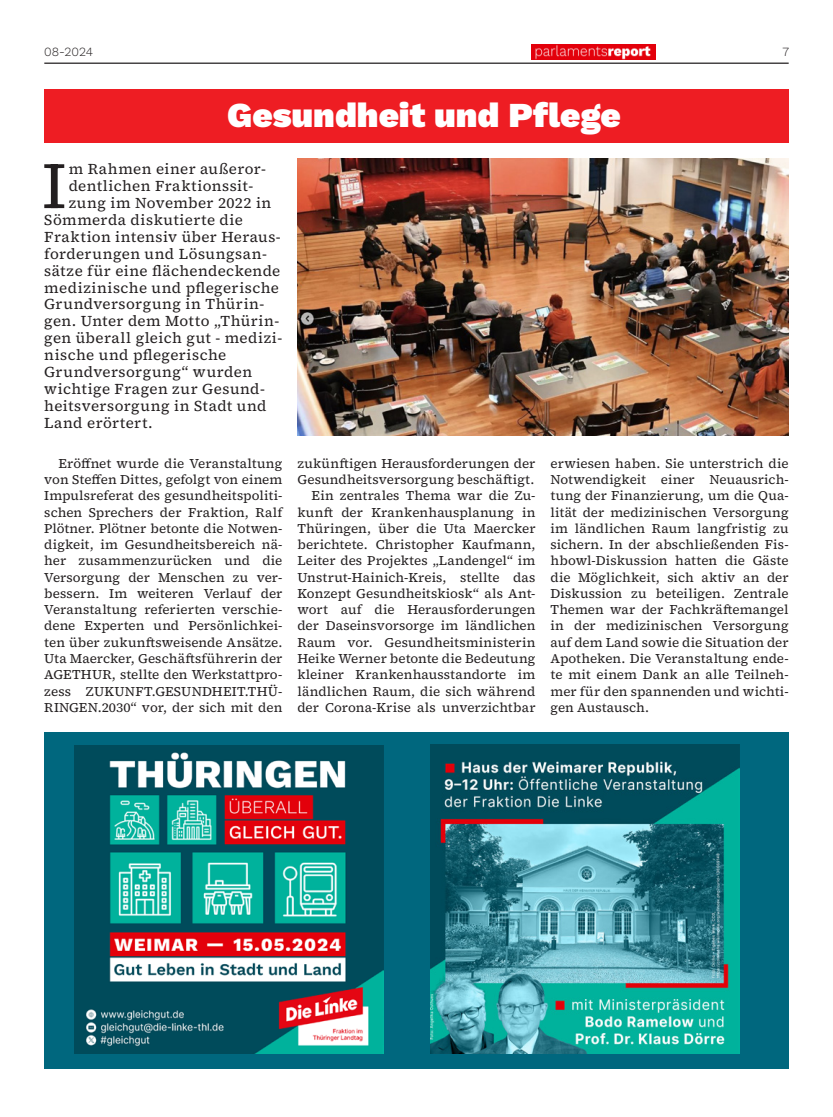
<style>
.page{position:relative;width:833px;height:1117px;background:#fff}
.page>*{position:absolute;margin:0;border:0;box-sizing:border-box;transform-origin:0 0}
.Kopf_Text{font:65.38px "Source Serif 4 Roman";color:#231f20}
.Überschrift_1{font:35px "Work Sans";color:#fff}
.Kopf_Text-2{font:15px "Source Serif 4 Roman";letter-spacing:.025em;color:#231f20}
.Fließtext{font:13.12px/16.2px "Source Serif 4 Roman";color:#231f20;text-align:justify}
.t1{font:12.5px "Work Sans";color:#231f20}
</style>
<div class="page">
<img style="left:531px;top:44px;width:125px;height:15px">
<hr style="left:44px;top:63px;width:744px;height:1px;background:#231f20">
<div style="left:44px;top:732px;width:744px;height:336px;background:#00677e"></div>
<img style="left:297px;top:159px;width:491px;height:276px">
<img style="left:74px;top:745px;width:309px;height:308px">
<img style="left:431px;top:744px;width:308px;height:308px">
<div style="left:45px;top:89px;width:744px;height:53px;background:#ee1d23"></div>
<p class="t1" style="left:44px;top:42px;width:50px">08-2024</p>
<p class="t1" style="left:782px;top:42px;width:8px">7</p>
<p class="Überschrift_1" style="left:227px;top:89px;width:395px">Gesundheit und Pflege</p>
<p class="Kopf_Text" style="left:42px;top:142px;width:26px">I</p>
<p class="Kopf_Text-2" style="left:69px;top:159px;width:199px">m Rahmen einer außeror-</p>
<p class="Kopf_Text-2" style="left:69px;top:176px;width:186px">dentlichen Fraktionssit-</p>
<p class="Kopf_Text-2" style="left:69px;top:193px;width:204px">zung im November 2022 in</p>
<p class="Kopf_Text-2" style="left:44px;top:210px;width:200px">Sömmerda diskutierte die</p>
<p class="Kopf_Text-2" style="left:44px;top:227px;width:238px">Fraktion intensiv über Heraus-</p>
<p class="Kopf_Text-2" style="left:44px;top:244px;width:224px">forderungen und Lösungsan-</p>
<p class="Kopf_Text-2" style="left:44px;top:260px;width:237px">sätze für eine flächendeckende</p>
<p class="Kopf_Text-2" style="left:44px;top:277px;width:236px">medizinische und pflegerische</p>
<p class="Kopf_Text-2" style="left:44px;top:294px;width:222px">Grundversorgung in Thürin-</p>
<p class="Kopf_Text-2" style="left:44px;top:311px;width:236px">gen. Unter dem Motto „Thürin-</p>
<p class="Kopf_Text-2" style="left:44px;top:328px;width:239px">gen überall gleich gut - medizi-</p>
<p class="Kopf_Text-2" style="left:44px;top:345px;width:183px">nische und pflegerische</p>
<p class="Kopf_Text-2" style="left:44px;top:362px;width:209px">Grundversorgung“ wurden</p>
<p class="Kopf_Text-2" style="left:44px;top:379px;width:222px">wichtige Fragen zur Gesund-</p>
<p class="Kopf_Text-2" style="left:44px;top:395px;width:224px">heitsversorgung in Stadt und</p>
<p class="Kopf_Text-2" style="left:44px;top:412px;width:110px">Land erörtert.</p>
<p class="Fließtext" style="left:44px;top:455px;width:240px;text-indent:14px">Eröffnet wurde die Veranstaltung von Steffen Dittes, gefolgt von einem Impulsreferat des gesundheitspoliti&shy;schen Sprechers der Fraktion, Ralf Plötner. Plötner betonte die Notwen&shy;digkeit, im Gesundheitsbereich nä&shy;her zusammenzurücken und die Versorgung der Menschen zu ver&shy;bessern. Im weiteren Verlauf der Veranstaltung referierten verschie&shy;dene Experten und Persönlichkei&shy;ten über zukunftsweisende Ansätze.<br>Uta Maercker, Geschäftsführerin der AGETHUR, stellte den Werkstattpro&shy;zess ZUKUNFT.GESUNDHEIT.THÜ-RINGEN.2030“ vor, der sich mit den</p>
<p class="Fließtext" style="left:297px;top:455px;width:240px">zukünftigen Herausforderungen der<br>Gesundheitsversorgung beschäftigt.</p>
<p class="Fließtext" style="left:297px;top:487px;width:240px;text-indent:14px">Ein zentrales Thema war die Zu&shy;kunft der Krankenhausplanung in Thüringen, über die Uta Maercker berichtete. Christopher Kaufmann, Leiter des Projektes „Landengel“ im Unstrut-Hainich-Kreis, stellte das Konzept Gesundheitskiosk“ als Ant&shy;wort auf die Herausforderungen der Daseinsvorsorge im ländlichen Raum vor. Gesundheitsministerin Heike Werner betonte die Bedeutung kleiner Krankenhausstandorte im ländlichen Raum, die sich während der Corona-Krise als unverzichtbar</p>
<p class="Fließtext" style="left:550px;top:455px;width:240px">erwiesen haben. Sie unterstrich die Notwendigkeit einer Neuausrich&shy;tung der Finanzierung, um die Qua&shy;lität der medizinischen Versorgung im ländlichen Raum langfristig zu sichern. In der abschließenden Fis&shy;hbowl-Diskussion hatten die Gäste die Möglichkeit, sich aktiv an der Diskussion zu beteiligen. Zentrale Themen war der Fachkräftemangel in der medizinischen Versorgung auf dem Land sowie die Situation der Apotheken. Die Veranstaltung ende&shy;te mit einem Dank an alle Teilneh&shy;mer für den spannenden und wichti&shy;gen Austausch.</p>
</div>
